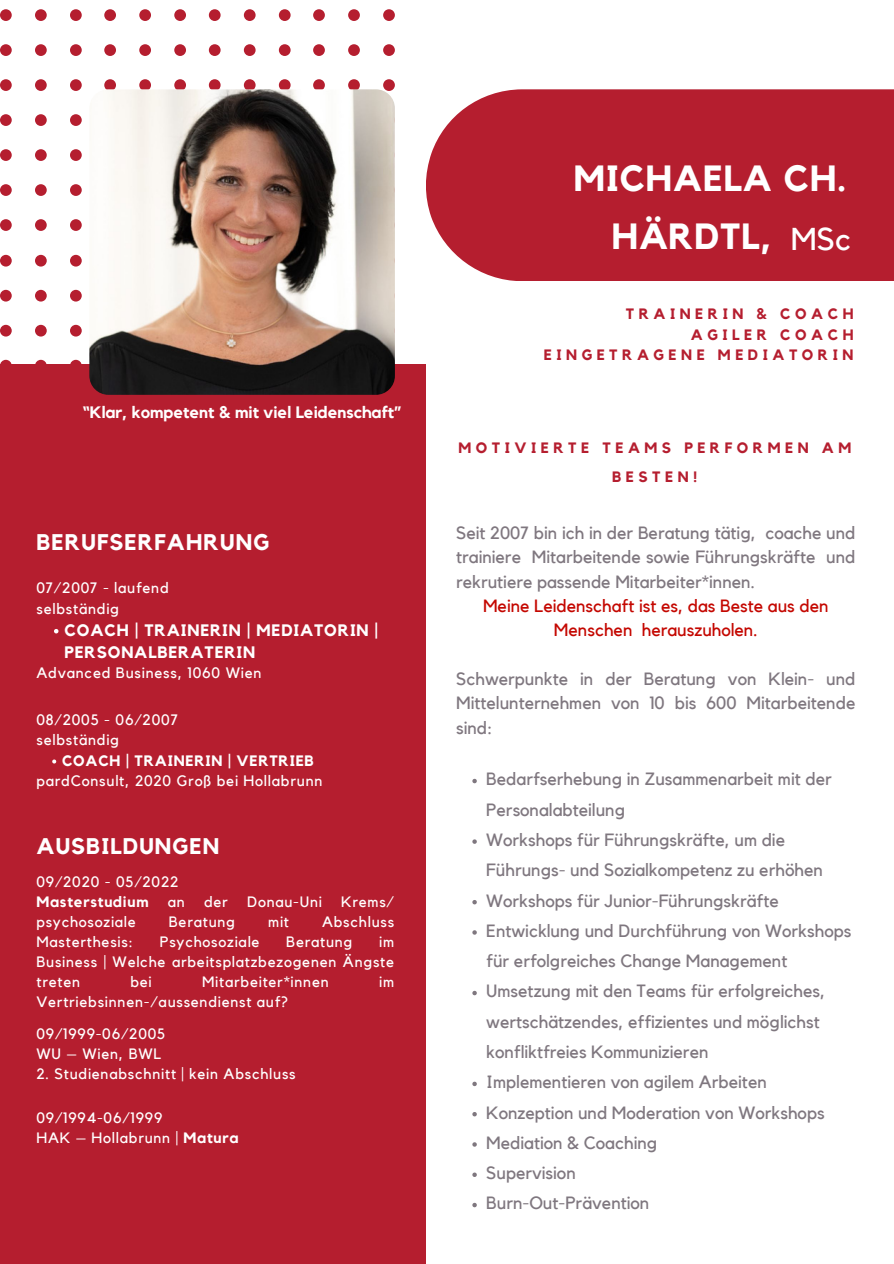
<style>
.page{position:relative;width:894px;height:1264px;background:#fff}
.page>*{position:absolute;margin:0;border:0;box-sizing:border-box;transform-origin:0 0}
.t1{font:700 36.3px "Kollektif";letter-spacing:.025em;color:#fff}
.t2{font:31.5px "Kollektif";color:#fff}
.t3{font:700 22.5px "Kollektif";letter-spacing:.05em;color:#fff}
.t4{font:17.7px/30.3px "Kollektif";color:#7f777f}
.t5{font:17.7px "Kollektif";color:#c40700}
.t6{font:700 16.5px/22.2px "Kollektif";letter-spacing:.05em;color:#fff}
.t7{font:700 16.5px "Kollektif";color:#fff}
.t8{font:15px/20px "Kollektif";letter-spacing:.05em;color:#fff;text-align:justify}
.t9{font:700 15px/20.2px "Kollektif";letter-spacing:.3em;color:#b51e2f;text-align:right}
.t10{font:700 15px "Kollektif";letter-spacing:.05em;color:#fff}
.s1{font-weight:700}
</style>
<div class="page">
<div style="left:0;top:364px;width:426px;height:899px;background:#b51e2f"></div>
<div style="left:426px;top:89px;width:467px;height:192px;background:#b51e2f"></div>
<svg style="left:0;top:9px;width:395px;height:386px"></svg>
<img style="left:89px;top:89px;width:306px;height:306px;border-radius:19px">
<svg style="left:54px;top:629px;width:4px;height:4px"></svg>
<svg style="left:52px;top:759px;width:4px;height:4px"></svg>
<svg style="left:472px;top:778px;width:4px;height:5px"></svg>
<svg style="left:472px;top:839px;width:4px;height:4px"></svg>
<svg style="left:472px;top:900px;width:4px;height:4px"></svg>
<svg style="left:472px;top:930px;width:4px;height:4px"></svg>
<svg style="left:472px;top:990px;width:4px;height:5px"></svg>
<svg style="left:472px;top:1081px;width:4px;height:5px"></svg>
<svg style="left:472px;top:1112px;width:4px;height:4px"></svg>
<svg style="left:472px;top:1142px;width:4px;height:4px"></svg>
<svg style="left:472px;top:1172px;width:4px;height:4px"></svg>
<svg style="left:472px;top:1202px;width:4px;height:5px"></svg>
<p class="t7" style="left:83px;top:404px;width:320px">“Klar, kompetent &amp; mit viel Leidenschaft”</p>
<p class="t3" style="left:36px;top:532px;width:234px">BERUFSERFAHRUNG</p>
<p class="t8" style="left:36px;top:579px;width:134px">07/2007 - laufend</p>
<p class="t8" style="left:36px;top:599px;width:84px">selbständig</p>
<p class="t6" style="left:65px;top:619px;width:315px">COACH | TRAINERIN | MEDIATORIN |<br>PERSONALBERATERIN</p>
<p class="t8" style="left:36px;top:664px;width:226px">Advanced Business, 1060 Wien</p>
<p class="t8" style="left:36px;top:710px;width:143px">08/2005 - 06/2007</p>
<p class="t8" style="left:36px;top:730px;width:84px">selbständig</p>
<h3 class="t10" style="left:62px;top:753px;width:253px">COACH | TRAINERIN | VERTRIEB</h3>
<p class="t8" style="left:36px;top:771px;width:287px">pardConsult, 2020 Groß bei Hollabrunn</p>
<p class="t3" style="left:36px;top:835px;width:184px">AUSBILDUNGEN</p>
<p class="t8" style="left:36px;top:872px;width:143px">09/2020 - 05/2022</p>
<p class="t10" style="left:36px;top:894px;width:114px">Masterstudium</p>
<p class="t8" style="left:168px;top:892px;width:19px">an</p>
<p class="t8" style="left:204px;top:892px;width:25px">der</p>
<p class="t8" style="left:247px;top:892px;width:76px">Donau-Uni</p>
<p class="t8" style="left:341px;top:892px;width:54px">Krems/</p>
<p class="t8" style="left:36px;top:912px;width:101px">psychosoziale</p>
<p class="t8" style="left:169px;top:912px;width:68px">Beratung</p>
<p class="t8" style="left:268px;top:912px;width:22px">mit</p>
<p class="t8" style="left:322px;top:912px;width:74px">Abschluss</p>
<p class="t8" style="left:36px;top:932px;width:98px">Masterthesis:</p>
<p class="t8" style="left:160px;top:932px;width:101px">Psychosoziale</p>
<p class="t8" style="left:286px;top:932px;width:68px">Beratung</p>
<p class="t8" style="left:36px;top:932px;width:359px;text-indent:342px">im Business | Welche arbeitsplatzbezogenen Ängste treten</p>
<p class="t8" style="left:130px;top:972px;width:23px">bei</p>
<p class="t8" style="left:202px;top:972px;width:128px">Mitarbeiter*innen</p>
<p class="t8" style="left:379px;top:972px;width:16px">im</p>
<p class="t8" style="left:36px;top:992px;width:253px">Vertriebsinnen-/aussendienst auf?</p>
<p class="t8" style="left:36px;top:1024px;width:130px">09/1999-06/2005</p>
<p class="t8" style="left:36px;top:1044px;width:126px">WU – Wien, BWL</p>
<p class="t8" style="left:36px;top:1064px;width:261px">2. Studienabschnitt | kein Abschluss</p>
<h1 class="t8" style="left:36px;top:1108px;width:127px">09/1994-06/1999</h1>
<h1 class="t8" style="left:36px;top:1128px;width:203px">HAK – Hollabrunn | <span class="s1">Matura</span></h1>
<p class="t1" style="left:573px;top:162px;width:274px">MICHAELA CH.</p>
<h4 class="t1" style="left:611px;top:220px;width:161px">HÄRDTL,</h4>
<h2 class="t2" style="left:790px;top:225px;width:62px">MSc</h2>
<h3 class="t9" style="left:625px;top:305px;width:229px">TRAINERIN &amp; COACH</h3>
<p class="t9" style="left:543px;top:325px;width:311px">AGILER COACH<br>EINGETRAGENE MEDIATORIN</p>
<p class="t9" style="left:458px;top:433px;width:394px;line-height:29.2px;text-align:center">MOTIVIERTE TEAMS PERFORMEN AM<br>BESTEN!</p>
<h6 class="t4" style="left:456px;top:518px;width:400px">Seit 2007 bin ich in der Beratung tätig, coache und</h6>
<h6 class="t4" style="left:456px;top:542px;width:400px">trainiere Mitarbeitende sowie Führungskräfte und</h6>
<h6 class="t4" style="left:456px;top:567px;width:300px">rekrutiere passende Mitarbeiter*innen.</h6>
<h6 class="t5" style="left:483px;top:597px;width:347px">Meine Leidenschaft ist es, das Beste aus den</h6>
<h6 class="t5" style="left:553px;top:622px;width:205px">Menschen herauszuholen.</h6>
<p class="t4" style="left:456px;top:667px;width:400px;line-height:24.3px;text-align:justify">Schwerpunkte in der Beratung von Klein- und Mittelunternehmen von 10 bis 600 Mitarbeitende sind:</p>
<p class="t4" style="left:486px;top:764px;width:347px">Bedarfserhebung in Zusammenarbeit mit der<br>Personalabteilung</p>
<h5 class="t4" style="left:486px;top:825px;width:338px">Workshops für Führungskräfte, um die<br>Führungs- und Sozialkompetenz zu erhöhen</h5>
<h5 class="t4" style="left:486px;top:886px;width:294px">Workshops für Junior-Führungskräfte</h5>
<p class="t4" style="left:486px;top:916px;width:366px">Entwicklung und Durchführung von Workshops für erfolgreiches Change Management</p>
<p class="t4" style="left:486px;top:976px;width:340px">Umsetzung mit den Teams für erfolgreiches, wertschätzendes, effizientes und möglichst konfliktfreies Kommunizieren</p>
<p class="t4" style="left:486px;top:1067px;width:282px">Implementieren von agilem Arbeiten</p>
<p class="t4" style="left:486px;top:1097px;width:340px">Konzeption und Moderation von Workshops</p>
<p class="t4" style="left:486px;top:1128px;width:172px">Mediation &amp; Coaching</p>
<p class="t4" style="left:486px;top:1158px;width:91px">Supervision</p>
<p class="t4" style="left:486px;top:1188px;width:164px">Burn-Out-Prävention</p>
</div>
